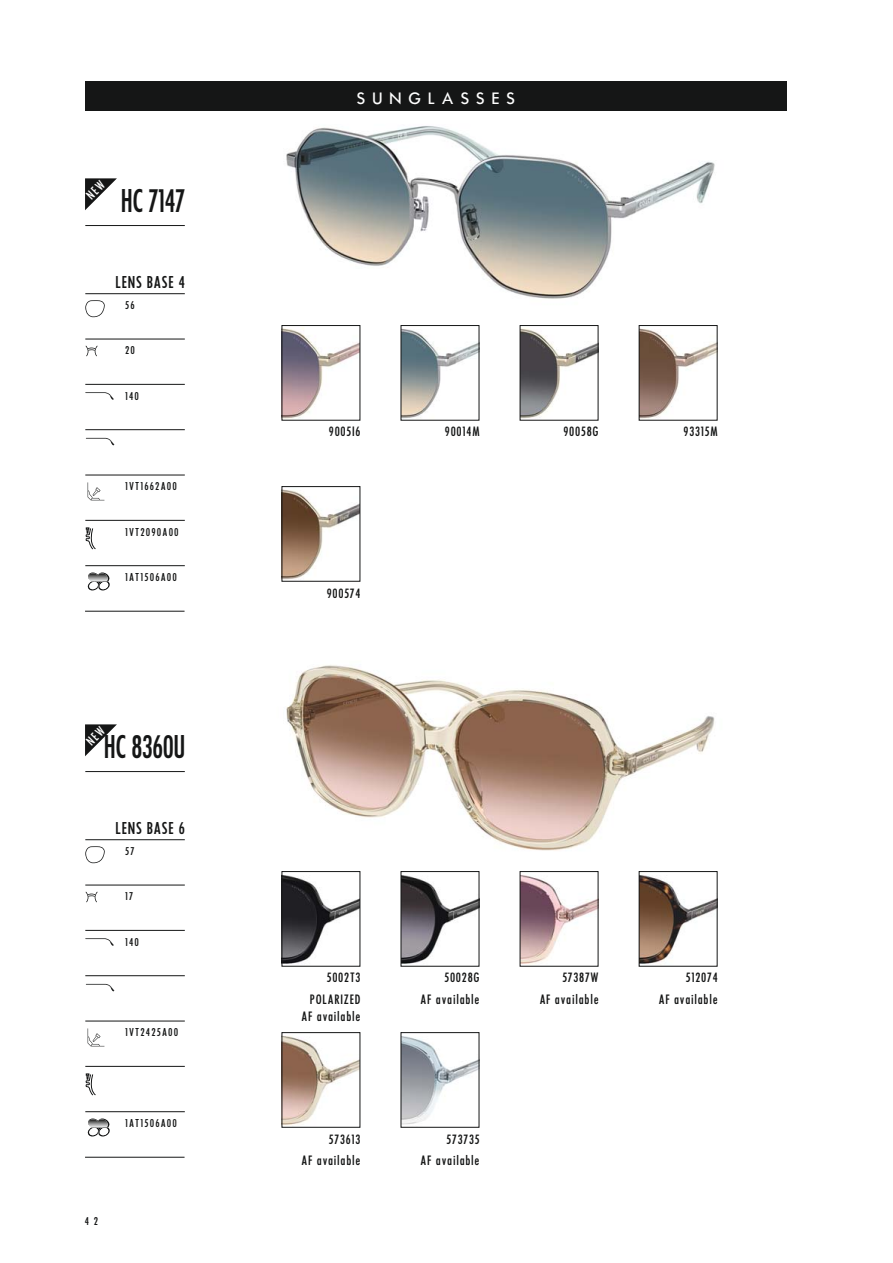
<style>
.page{position:relative;width:893px;height:1263px;background:#fff}
.page>*{position:absolute;margin:0;border:0;box-sizing:border-box;transform-origin:0 0}
.t1{font:34.5px "Futura SH Med Con";letter-spacing:.03em;color:#151616;scale:.9 1}
.t2{font:18px "Futura SH Med Con";letter-spacing:.08em;color:#151616}
.t3{font:500 17.25px "Futura SH";letter-spacing:.45em;color:#fff}
.t4{font:14.25px/17.1px "Futura SH Med Con";letter-spacing:.1em;color:#151616;text-align:center}
.t5{font:12px "Futura SH Med Con";letter-spacing:.15em;color:#151616}
</style>
<div class="page">
<div style="left:85px;top:81px;width:702px;height:30px;background:#151616"></div>
<hr style="left:85px;top:293px;width:100px;height:1px;background:#151616">
<hr style="left:85px;top:225px;width:100px;height:1px;background:#151616">
<img style="left:286px;top:126px;width:429px;height:173px">
<svg style="left:86px;top:438px;width:28px;height:7px"></svg>
<svg style="left:88px;top:482px;width:16px;height:18px"></svg>
<svg style="left:86px;top:528px;width:10px;height:22px"></svg>
<svg style="left:88px;top:572px;width:22px;height:18px"></svg>
<hr style="left:85px;top:611px;width:100px;height:1px;background:#151616">
<svg style="left:85px;top:300px;width:20px;height:17px"></svg>
<svg style="left:86px;top:346px;width:12px;height:10px"></svg>
<svg style="left:85px;top:392px;width:29px;height:8px"></svg>
<hr style="left:85px;top:565px;width:100px;height:1px;background:#151616">
<hr style="left:85px;top:520px;width:100px;height:1px;background:#151616">
<hr style="left:85px;top:475px;width:100px;height:1px;background:#151616">
<hr style="left:85px;top:429px;width:100px;height:1px;background:#151616">
<hr style="left:85px;top:384px;width:100px;height:1px;background:#151616">
<hr style="left:85px;top:339px;width:100px;height:1px;background:#151616">
<img style="left:284px;top:327px;width:74px;height:91px">
<div style="left:282px;top:325px;width:78px;height:95px;border:1px solid #151616"></div>
<img style="left:284px;top:489px;width:74px;height:90px">
<div style="left:282px;top:486px;width:78px;height:95px;border:1px solid #151616"></div>
<img style="left:403px;top:329px;width:74px;height:89px">
<div style="left:401px;top:325px;width:78px;height:95px;border:1px solid #151616"></div>
<img style="left:522px;top:328px;width:74px;height:90px">
<div style="left:520px;top:325px;width:78px;height:95px;border:1px solid #151616"></div>
<img style="left:641px;top:328px;width:74px;height:90px">
<div style="left:639px;top:325px;width:78px;height:95px;border:1px solid #151616"></div>
<hr style="left:85px;top:839px;width:100px;height:1px;background:#151616">
<hr style="left:85px;top:771px;width:100px;height:1px;background:#151616">
<img style="left:286px;top:665px;width:429px;height:186px">
<svg style="left:86px;top:984px;width:28px;height:7px"></svg>
<svg style="left:88px;top:1028px;width:16px;height:18px"></svg>
<svg style="left:86px;top:1074px;width:10px;height:22px"></svg>
<svg style="left:88px;top:1118px;width:22px;height:18px"></svg>
<hr style="left:85px;top:1157px;width:100px;height:1px;background:#151616">
<svg style="left:85px;top:846px;width:20px;height:17px"></svg>
<svg style="left:86px;top:892px;width:12px;height:10px"></svg>
<svg style="left:85px;top:938px;width:29px;height:8px"></svg>
<hr style="left:85px;top:1111px;width:100px;height:1px;background:#151616">
<hr style="left:85px;top:1066px;width:100px;height:1px;background:#151616">
<hr style="left:85px;top:1021px;width:100px;height:1px;background:#151616">
<hr style="left:85px;top:975px;width:100px;height:1px;background:#151616">
<hr style="left:85px;top:930px;width:100px;height:1px;background:#151616">
<hr style="left:85px;top:885px;width:100px;height:1px;background:#151616">
<img style="left:284px;top:875px;width:74px;height:89px">
<div style="left:282px;top:871px;width:78px;height:95px;border:1px solid #151616"></div>
<img style="left:284px;top:1036px;width:74px;height:89px">
<img style="left:403px;top:875px;width:74px;height:89px">
<div style="left:401px;top:871px;width:78px;height:95px;border:1px solid #151616"></div>
<img style="left:403px;top:1036px;width:74px;height:89px">
<img style="left:522px;top:875px;width:74px;height:89px">
<div style="left:520px;top:871px;width:78px;height:95px;border:1px solid #151616"></div>
<img style="left:641px;top:875px;width:74px;height:89px">
<div style="left:639px;top:871px;width:78px;height:95px;border:1px solid #151616"></div>
<svg style="left:85px;top:178px;width:32px;height:32px"></svg>
<svg style="left:85px;top:724px;width:32px;height:32px"></svg>
<h1 class="t1" style="left:121px;top:187px;width:72px">HC 7147</h1>
<p class="t2" style="left:116px;top:275px;width:70px">LENS BASE 4</p>
<p class="t5" style="left:125px;top:300px;width:10px">56</p>
<p class="t5" style="left:125px;top:346px;width:11px">20</p>
<p class="t5" style="left:125px;top:391px;width:15px">140</p>
<p class="t5" style="left:125px;top:482px;width:53px">1VT1662A00</p>
<p class="t5" style="left:125px;top:527px;width:54px">1VT2090A00</p>
<p class="t5" style="left:125px;top:572px;width:53px">1AT1506A00</p>
<h1 class="t1" style="left:105px;top:733px;width:91px">HC 8360U</h1>
<p class="t2" style="left:116px;top:821px;width:70px">LENS BASE 6</p>
<p class="t5" style="left:125px;top:846px;width:10px">57</p>
<p class="t5" style="left:125px;top:892px;width:9px">17</p>
<p class="t5" style="left:125px;top:937px;width:15px">140</p>
<p class="t5" style="left:125px;top:1027px;width:54px">1VT2425A00</p>
<p class="t5" style="left:125px;top:1118px;width:53px">1AT1506A00</p>
<p class="t5" style="left:85px;top:1217px;width:14px">4 2</p>
<p class="t3" style="left:357px;top:92px;width:159px">SUNGLASSES</p>
<p class="t4" style="left:329px;top:424px;width:32px">9005I6</p>
<p class="t4" style="left:327px;top:585px;width:35px">900574</p>
<p class="t4" style="left:445px;top:424px;width:35px">90014M</p>
<p class="t4" style="left:564px;top:424px;width:36px">90058G</p>
<p class="t4" style="left:684px;top:424px;width:35px">93315M</p>
<p class="t4" style="left:327px;top:970px;width:35px">5002T3</p>
<p class="t4" style="left:445px;top:970px;width:36px">50028G</p>
<p class="t4" style="left:563px;top:970px;width:37px">57387W</p>
<p class="t4" style="left:686px;top:970px;width:33px">512074</p>
<p class="t4" style="left:302px;top:991px;width:60px">POLARIZED<br>AF available</p>
<p class="t4" style="left:421px;top:991px;width:60px">AF available</p>
<p class="t4" style="left:540px;top:991px;width:60px">AF available</p>
<p class="t4" style="left:659px;top:991px;width:60px">AF available</p>
<p class="t4" style="left:329px;top:1131px;width:32px">573613</p>
<p class="t4" style="left:447px;top:1131px;width:34px">573735</p>
<p class="t4" style="left:302px;top:1153px;width:60px">AF available</p>
<p class="t4" style="left:421px;top:1153px;width:60px">AF available</p>
</div>
